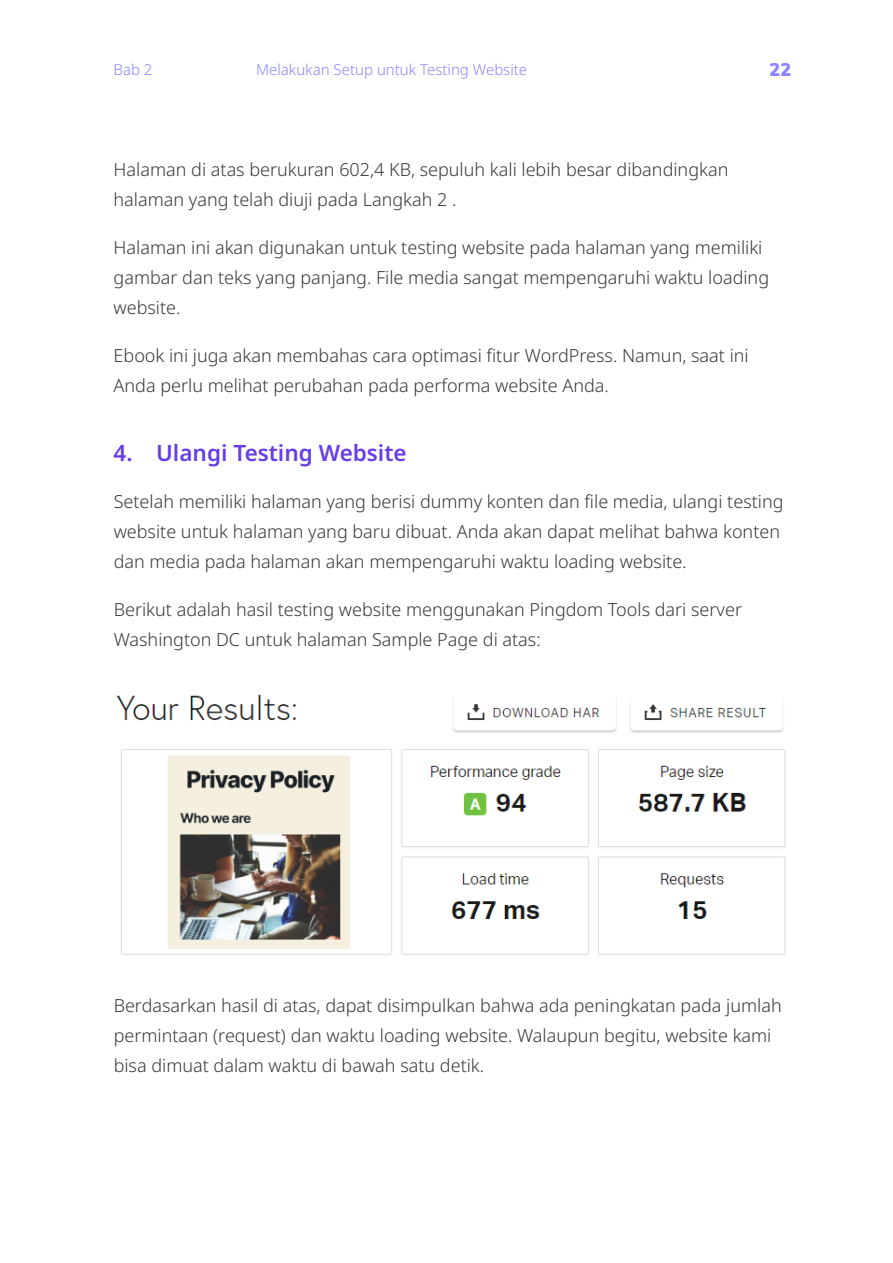
<style>
.page{position:relative;width:893px;height:1263px;background:#fff}
.page>*{position:absolute;margin:0;border:0;box-sizing:border-box;transform-origin:0 0}
.t1{font:600 22.5px "Noto Sans";color:#673de6}
.t2{font:300 18px/30px "Noto Sans";color:#383838}
.t3{font:900 18px "Muli";color:#8c85ff}
.t4{font:300 15px "Noto Sans";color:#8c85ff}
</style>
<div class="page">
<img style="left:116px;top:694px;width:670px;height:261px">
<p class="t4" style="left:114px;top:59px;width:40px">Bab 2</p>
<p class="t4" style="left:256px;top:59px;width:273px">Melakukan Setup untuk Testing Website</p>
<p class="t3" style="left:770px;top:56px;width:23px">22</p>
<p class="t2" style="left:114px;top:155px;width:616px">Halaman di atas berukuran 602,4 KB, sepuluh kali lebih besar dibandingkan halaman yang telah diuji pada Langkah 2 .</p>
<p class="t2" style="left:114px;top:233px;width:657px">Halaman ini akan digunakan untuk testing website pada halaman yang memiliki gambar dan teks yang panjang. File media sangat mempengaruhi waktu loading website.</p>
<p class="t2" style="left:114px;top:341px;width:637px">Ebook ini juga akan membahas cara optimasi fitur WordPress. Namun, saat ini<br>Anda perlu melihat perubahan pada performa website Anda.</p>
<p class="t1" style="left:114px;top:437px;width:295px">4. Ulangi Testing Website</p>
<p class="t2" style="left:114px;top:487px;width:671px">Setelah memiliki halaman yang berisi dummy konten dan file media, ulangi testing website untuk halaman yang baru dibuat. Anda akan dapat melihat bahwa konten dan media pada halaman akan mempengaruhi waktu loading website.</p>
<p class="t2" style="left:114px;top:595px;width:630px">Berikut adalah hasil testing website menggunakan Pingdom Tools dari server<br>Washington DC untuk halaman Sample Page di atas:</p>
<p class="t2" style="left:114px;top:991px;width:670px">Berdasarkan hasil di atas, dapat disimpulkan bahwa ada peningkatan pada jumlah permintaan (request) dan waktu loading website. Walaupun begitu, website kami bisa dimuat dalam waktu di bawah satu detik.</p>
</div>
